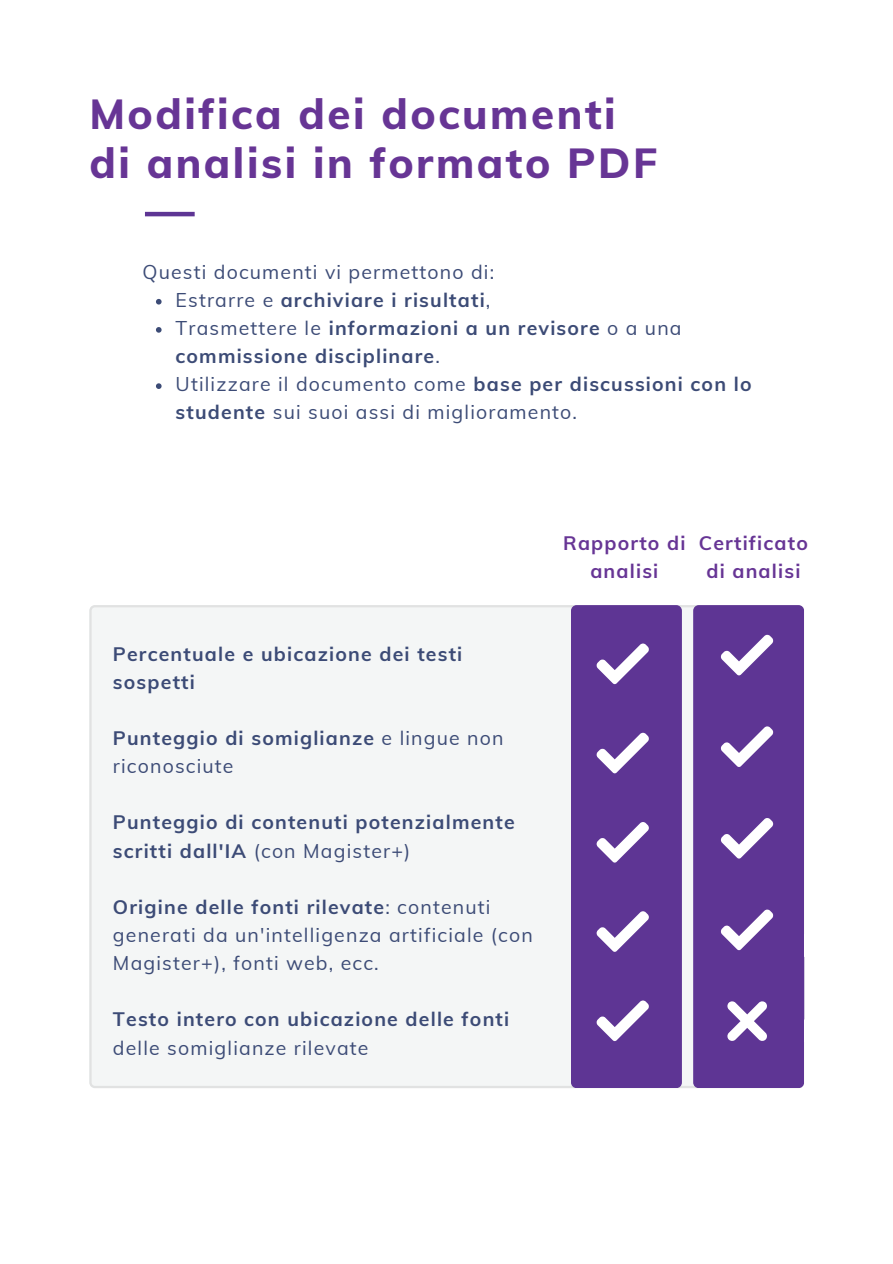
<style>
.page{position:relative;width:893px;height:1264px;background:#fff}
.page>*{position:absolute;margin:0;border:0;box-sizing:border-box;transform-origin:0 0}
.t1{font:800 42px/49.5px "Muli";letter-spacing:.06em;color:#673595}
.t2{font:19.5px/28.2px "Muli";letter-spacing:.06em;color:#3c4b76}
.t3{font:700 19.5px/28.2px "Muli";letter-spacing:.06em;color:#3c4b76}
.t4{font:700 19.5px/28.2px "Muli";letter-spacing:.06em;color:#673595;text-align:center}
.s1{font-weight:700}
.s2{font-weight:400}
</style>
<div class="page">
<hr style="left:145px;top:212px;width:50px;height:4px;background:#5e3594">
<div style="left:89px;top:605px;width:715px;height:483px;background:#f4f6f6"></div>
<img style="left:804px;top:957px;width:1px;height:63px">
<svg style="left:156px;top:299px;width:5px;height:5px"></svg>
<svg style="left:156px;top:327px;width:5px;height:6px"></svg>
<svg style="left:156px;top:383px;width:5px;height:6px"></svg>
<div style="left:571px;top:605px;width:111px;height:482px;background:#5e3594;border-radius:6px"></div>
<div style="left:693px;top:605px;width:111px;height:482px;background:#5e3594;border-radius:6px"></div>
<svg style="left:720px;top:726px;width:53px;height:41px"></svg>
<svg style="left:720px;top:818px;width:53px;height:40px"></svg>
<svg style="left:727px;top:1001px;width:40px;height:40px"></svg>
<svg style="left:720px;top:634px;width:53px;height:41px"></svg>
<svg style="left:720px;top:909px;width:53px;height:41px"></svg>
<svg style="left:596px;top:822px;width:53px;height:40px"></svg>
<svg style="left:596px;top:911px;width:53px;height:40px"></svg>
<svg style="left:596px;top:732px;width:53px;height:41px"></svg>
<svg style="left:596px;top:643px;width:53px;height:41px"></svg>
<svg style="left:596px;top:1000px;width:53px;height:41px"></svg>
<h1 class="t1" style="left:89px;top:87px;width:569px">Modifica dei documenti di analisi in formato PDF</h1>
<p class="t2" style="left:175px;top:256px;width:577px;text-indent:-33px">Questi documenti vi permettono di:<br>Estrarre e <span class="s1">archiviare i risultati</span>,<br>Trasmettere le <span class="s1">informazioni a un revisore</span> o a una <span class="s1">commissione disciplinare</span>.<br>Utilizzare il documento come <span class="s1">base per discussioni con lo studente</span> sui suoi assi di miglioramento.</p>
<p class="t3" style="left:113px;top:638px;width:351px">Percentuale e ubicazione dei testi sospetti</p>
<p class="t3" style="left:113px;top:723px;width:392px">Punteggio di somiglianze <span class="s2">e lingue non riconosciute</span></p>
<p class="t3" style="left:113px;top:807px;width:403px">Punteggio di contenuti potenzialmente scritti dall'IA <span class="s2">(con Magister+)</span></p>
<p class="t2" style="left:113px;top:891px;width:421px"><span class="s1">Origine delle fonti rilevate</span>: contenuti generati da un'intelligenza artificiale (con<br>Magister+), fonti web, ecc.</p>
<p class="t3" style="left:113px;top:1004px;width:398px">Testo intero con ubicazione delle fonti</p>
<p class="t2" style="left:113px;top:1032px;width:257px">delle somiglianze rilevate</p>
<p class="t4" style="left:563px;top:527px;width:124px">Rapporto di analisi</p>
<p class="t4" style="left:698px;top:527px;width:110px">Certificato di analisi</p>
</div>
